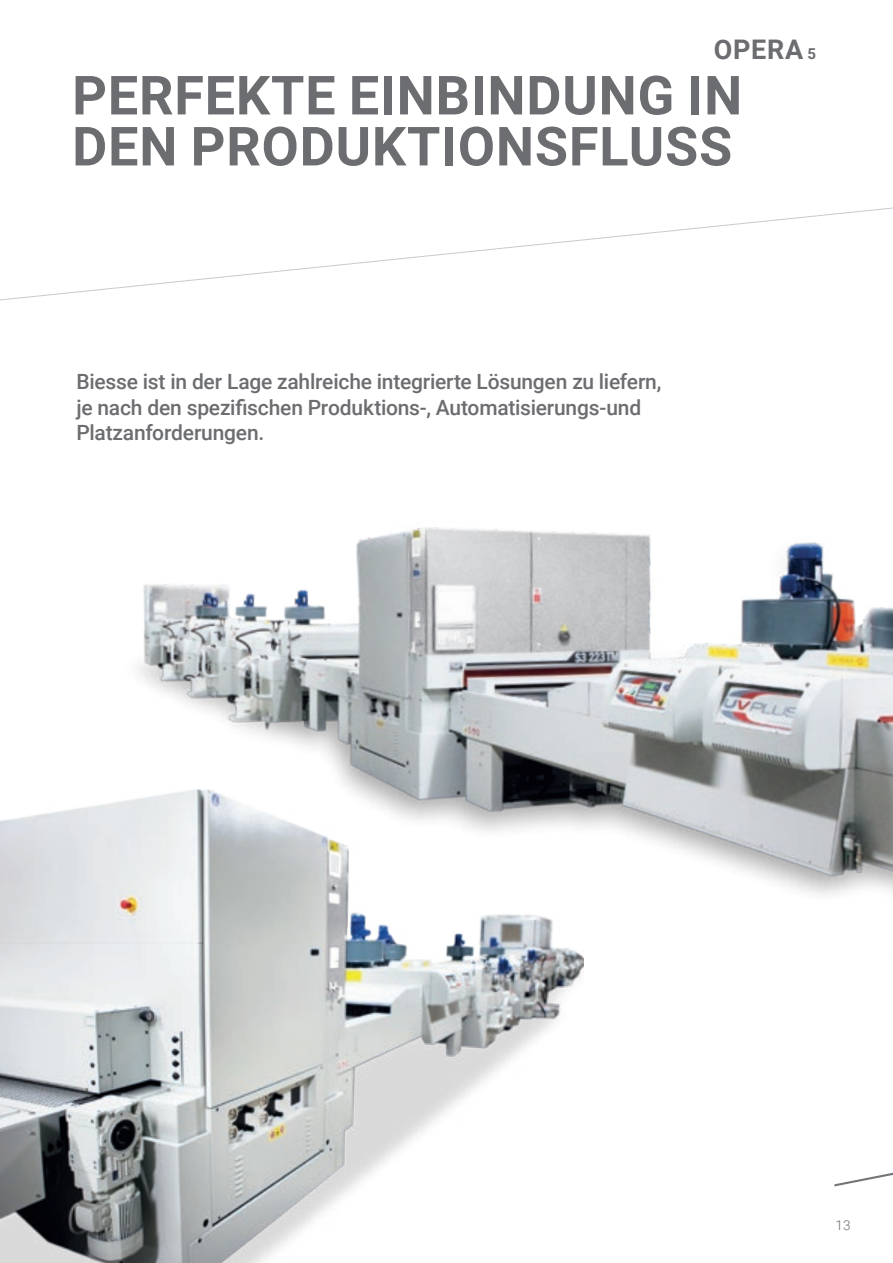
<style>
.page{position:relative;width:893px;height:1263px;background:#fff}
.page>*{position:absolute;margin:0;border:0;box-sizing:border-box;transform-origin:0 0}
._1_TITOLO_GRIGIO{font:700 54px/51px "Roboto";letter-spacing:.015em;color:#6c6d70}
.t1{font:700 27px "Roboto";letter-spacing:.025em;color:#6c6d70}
.t2{font:500 21px/25.5px "Roboto";letter-spacing:-.01em;color:#6c6d70}
.t3{font:300 13.5px "Roboto";color:#6c6d70}
.s1{font-size:15px}
</style>
<div class="page">
<svg style="left:834px;top:1172px;width:59px;height:14px"></svg>
<svg style="left:0;top:207px;width:893px;height:94px"></svg>
<img style="left:0;top:804px;width:584px;height:459px">
<img style="left:104px;top:527px;width:789px;height:428px">
<p class="t1" style="left:714px;top:30px;width:104px">OPERA <span class="s1">5</span></p>
<p class="_1_TITOLO_GRIGIO" style="left:72px;top:68px;width:672px">PERFEKTE EINBINDUNG IN<br>DEN PRODUKTIONSFLUSS</p>
<p class="t2" style="left:77px;top:368px;width:586px">Biesse ist in der Lage zahlreiche integrierte Lösungen zu liefern, je nach den spezifischen Produktions-, Automatisierungs-und<br>Platzanforderungen.</p>
<p class="t3" style="left:836px;top:1215px;width:16px">13</p>
</div>
